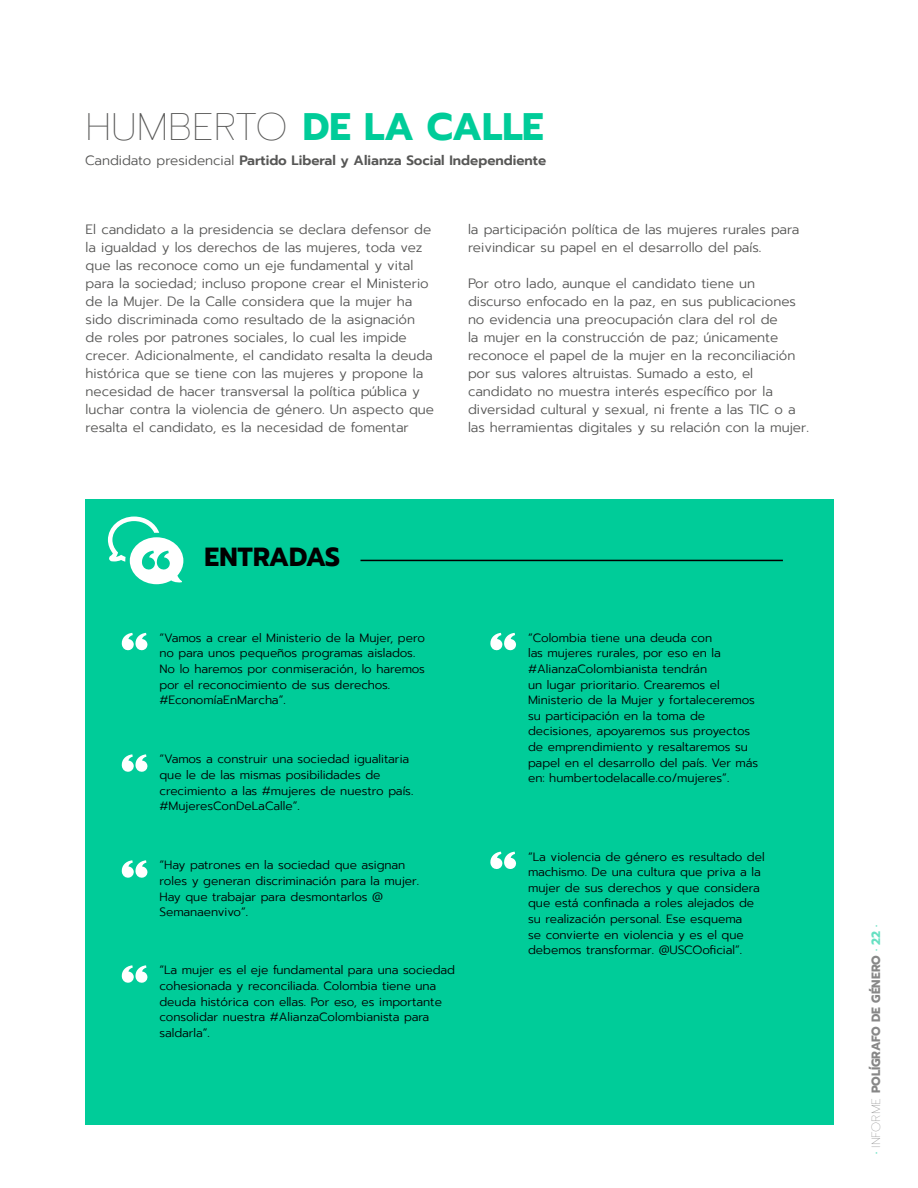
<style>
.page{position:relative;width:918px;height:1188px;background:#fff}
.page>*{position:absolute;margin:0;border:0;box-sizing:border-box;transform-origin:0 0}
.t1{font:700 38.25px "Prompt";letter-spacing:-.005em;color:#0c9}
.t2{font:700 26.1px "Prompt";color:#000}
.t3{font:300 13.5px/18px "Prompt";color:#575756}
.t4{font:600 13.5px "Prompt";color:#575756}
.t5{font:300 12px/15.6px "Prompt";color:#000}
.t6{font:700 12px "Prompt";color:#878787}
.s1{font-weight:100;color:#575756}
.s2{font-weight:300}
.s3{color:#66e0c2}
.s4{font-weight:100}
</style>
<div class="page">
<div style="left:85px;top:499px;width:749px;height:625px;background:#0c9"></div>
<svg style="left:108px;top:517px;width:75px;height:67px"></svg>
<hr style="left:360px;top:560px;width:423px;height:1px;background:#000">
<svg style="left:121px;top:633px;width:27px;height:18px"></svg>
<svg style="left:490px;top:633px;width:26px;height:18px"></svg>
<svg style="left:121px;top:754px;width:27px;height:18px"></svg>
<svg style="left:490px;top:852px;width:26px;height:17px"></svg>
<svg style="left:121px;top:860px;width:27px;height:18px"></svg>
<svg style="left:121px;top:965px;width:27px;height:18px"></svg>
<h1 class="t1" style="left:86px;top:98px;width:460px"><span class="s1">HUMBERTO</span> DE LA CALLE</h1>
<p class="t4" style="left:85px;top:150px;width:463px"><span class="s2">Candidato presidencial</span> Partido Liberal y Alianza Social Independiente</p>
<p class="t3" style="left:86px;top:220px;width:350px">El candidato a la presidencia se declara defensor de la igualdad y los derechos de las mujeres, toda vez que las reconoce como un eje fundamental y vital para la sociedad; incluso propone crear el Ministerio de la Mujer. De la Calle considera que la mujer ha sido discriminada como resultado de la asignación de roles por patrones sociales, lo cual les impide crecer. Adicionalmente, el candidato resalta la deuda histórica que se tiene con las mujeres y propone la necesidad de hacer transversal la política pública y luchar contra la violencia de género. Un aspecto que resalta el candidato, es la necesidad de fomentar</p>
<p class="t3" style="left:468px;top:220px;width:333px">la participación política de las mujeres rurales para reivindicar su papel en el desarrollo del país.</p>
<p class="t3" style="left:468px;top:274px;width:342px">Por otro lado, aunque el candidato tiene un discurso enfocado en la paz, en sus publicaciones no evidencia una preocupación clara del rol de<br>la mujer en la construcción de paz; únicamente reconoce el papel de la mujer en la reconciliación por sus valores altruistas. Sumado a esto, el candidato no muestra interés específico por la diversidad cultural y sexual, ni frente a las TIC o a las herramientas digitales y su relación con la mujer.</p>
<h2 class="t2" style="left:205px;top:537px;width:137px">ENTRADAS</h2>
<p class="t5" style="left:159px;top:630px;width:267px">“Vamos a crear el Ministerio de la Mujer, pero no para unos pequeños programas aislados.<br>No lo haremos por conmiseración, lo haremos por el reconocimiento de sus derechos. #EconomíaEnMarcha”.</p>
<p class="t5" style="left:528px;top:630px;width:232px">“Colombia tiene una deuda con<br>las mujeres rurales, por eso en la #AlianzaColombianista tendrán<br>un lugar prioritario. Crearemos el Ministerio de la Mujer y fortaleceremos su participación en la toma de decisiones, apoyaremos sus proyectos de emprendimiento y resaltaremos su papel en el desarrollo del país. Ver más en: humbertodelacalle.co/mujeres”.</p>
<p class="t5" style="left:159px;top:751px;width:255px">“Vamos a construir una sociedad igualitaria que le de las mismas posibilidades de crecimiento a las #mujeres de nuestro país. #MujeresConDeLaCalle”.</p>
<p class="t5" style="left:159px;top:857px;width:261px">“Hay patrones en la sociedad que asignan roles y generan discriminación para la mujer.<br>Hay que trabajar para desmontarlos @ Semanaenvivo”.</p>
<p class="t5" style="left:159px;top:962px;width:297px">“La mujer es el eje fundamental para una sociedad cohesionada y reconciliada. Colombia tiene una deuda histórica con ellas. Por eso, es importante consolidar nuestra #AlianzaColombianista para saldarla”.</p>
<p class="t5" style="left:528px;top:849px;width:238px">“La violencia de género es resultado del machismo. De una cultura que priva a la mujer de sus derechos y que considera que está confinada a roles alejados de su realización personal. Ese esquema<br>se convierte en violencia y es el que debemos transformar. @USCOoficial”.</p>
<p class="t6" style="left:867px;top:1154px;width:231px;rotate:-90deg"><span class="s3">·</span> <span class="s4">INFORME</span> POLÍGRAFO DE GÉNERO <span class="s3">· 22 ·</span></p>
</div>
